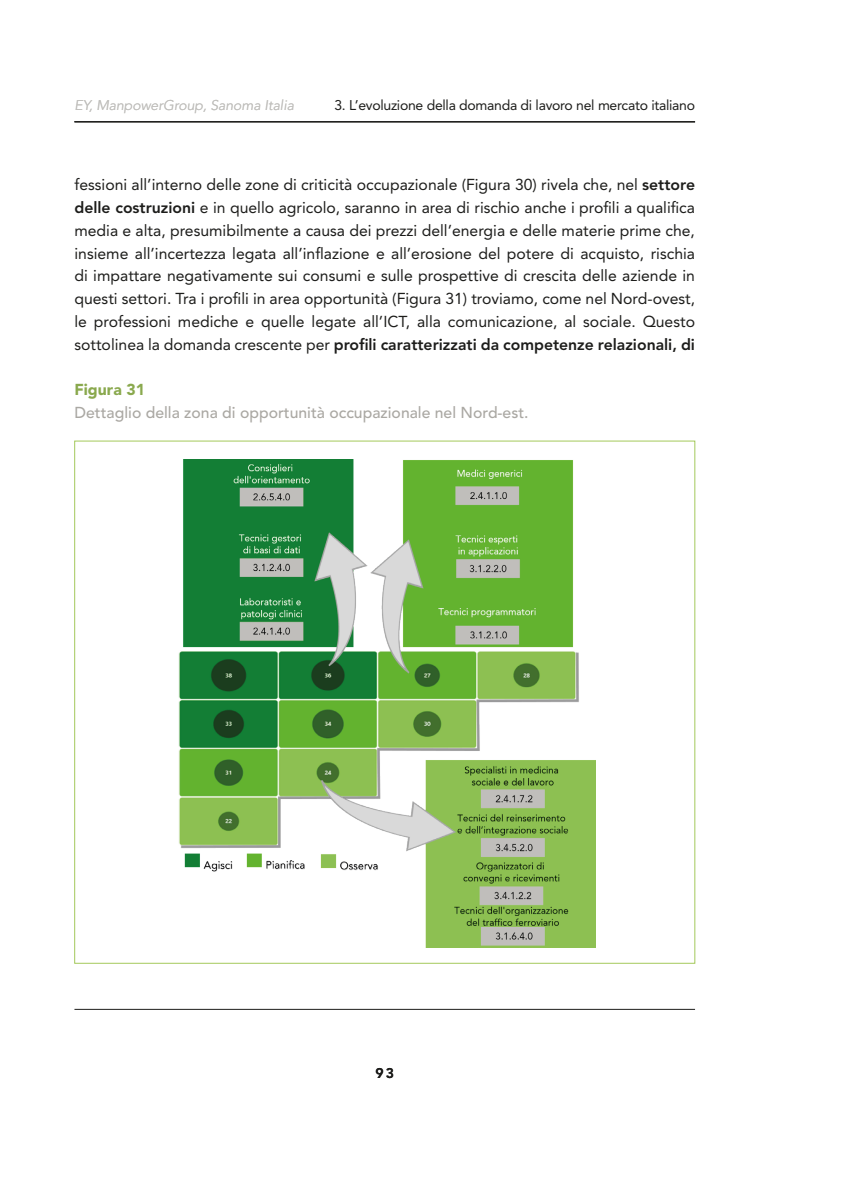
<style>
.page{position:relative;width:844px;height:1191px;background:#fff}
.page>*{position:absolute;margin:0;border:0;box-sizing:border-box;transform-origin:0 0}
.testo{font:15.75px/22.8px "Avenir LT Std";color:#1d1d1b;text-align:justify}
.t1{font:500 15.75px "Avenir LT Std";color:#aaa8a3}
.t2{font:900 15.75px "Avenir LT Std";color:#8aa94e}
.t3{font:14px "Avenir LT Std";letter-spacing:-.02em;color:#1d1d1b}
.t4{font:italic 300 14px "Avenir LT Std";color:#c1c0bd}
.t5{font:800 14px "Avenir LT Std";color:#1d1d1b}
.s1{font-weight:800}
</style>
<div class="page">
<hr style="left:74px;top:1009px;width:620px;height:1px;background:#1d1d1b">
<hr style="left:74px;top:121px;width:620px;height:1px;background:#1d1d1b">
<img style="left:178px;top:460px;width:417px;height:487px">
<p class="t4" style="left:74px;top:97px;width:221px">EY, ManpowerGroup, Sanoma Italia</p>
<p class="t3" style="left:334px;top:97px;width:362px">3. L’evoluzione della domanda di lavoro nel mercato italiano</p>
<p class="testo" style="left:74px;top:173px;width:622px">fessioni all’interno delle zone di criticità occupazionale (Figura 30) rivela che, nel <span class="s1">settore delle costruzioni</span> e in quello agricolo, saranno in area di rischio anche i profili a qualifica media e alta, presumibilmente a causa dei prezzi dell’energia e delle materie prime che, insieme all’incertezza legata all’inflazione e all’erosione del potere di acquisto, rischia di impattare negativamente sui consumi e sulle prospettive di crescita delle aziende in questi settori. Tra i profili in area opportunità (Figura 31) troviamo, come nel Nord-ovest, le professioni mediche e quelle legate all’ICT, alla comunicazione, al sociale. Questo sottolinea la domanda crescente per <span class="s1">profili caratterizzati da competenze relazionali, di</span></p>
<p class="t2" style="left:74px;top:380px;width:72px">Figura 31</p>
<p class="t1" style="left:74px;top:403px;width:455px">Dettaglio della zona di opportunità occupazionale nel Nord-est.</p>
<p class="t5" style="left:375px;top:1064px;width:20px">93</p>
</div>
